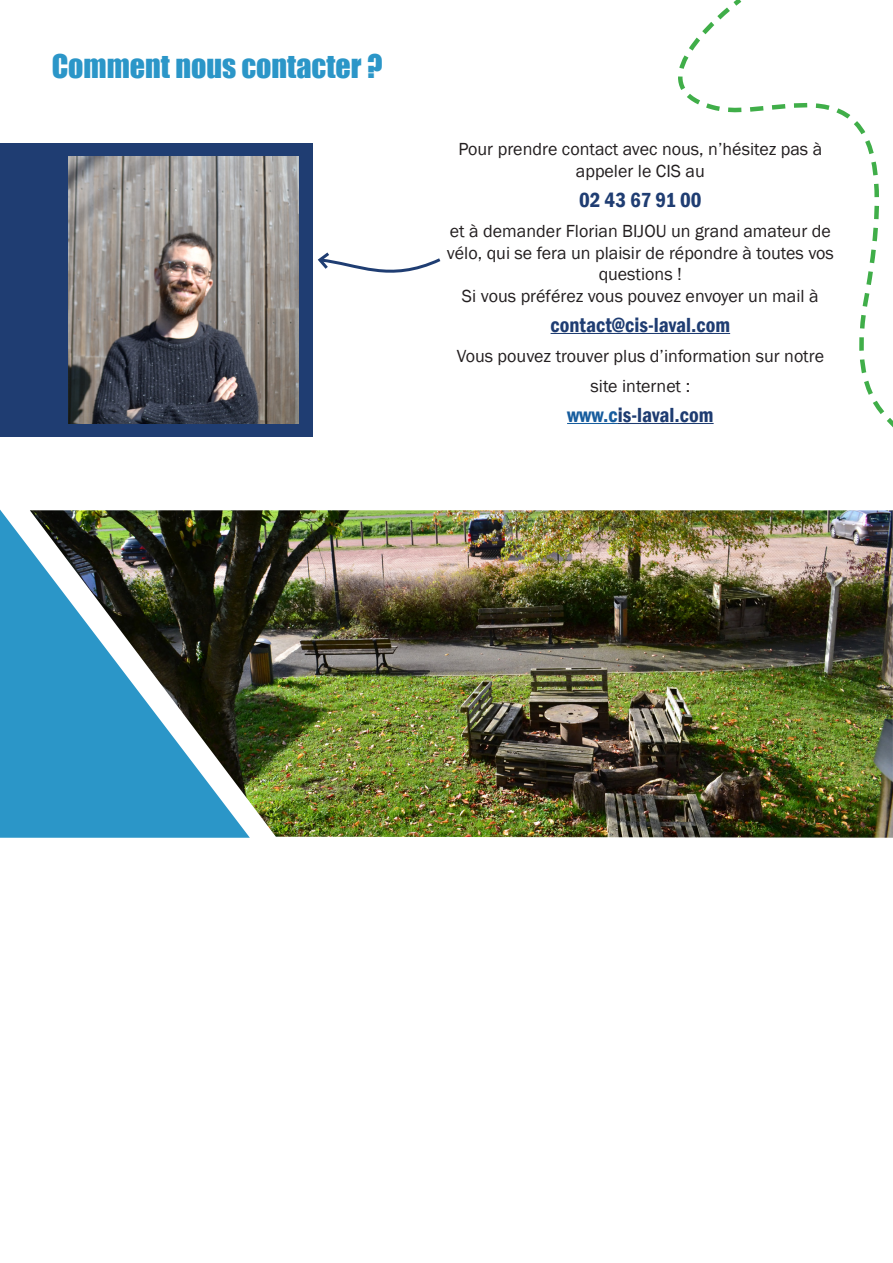
<style>
.page{position:relative;width:893px;height:1263px;background:#fff}
.page>*{position:absolute;margin:0;border:0;box-sizing:border-box;transform-origin:0 0}
.t1{font:30px "Impact";color:#2b96c8}
.t2{font:600 condensed 21px "Franklin Gothic";color:#1f3d72}
.t3{font:600 condensed 21px "Franklin Gothic";color:#1e3c71}
.t4{font:18px/21.6px "Franklin Gothic";color:#231f20;text-align:center}
.s1{color:#175d9e}
</style>
<div class="page">
<svg style="left:678px;top:37px;width:22px;height:68px"></svg>
<svg style="left:702px;top:0;width:191px;height:428px"></svg>
<div style="left:0;top:510px;width:30px;height:328px;background:#2b96c8"></div>
<img style="left:30px;top:510px;width:863px;height:328px">
<svg style="left:317px;top:252px;width:124px;height:21px"></svg>
<div style="left:0;top:143px;width:313px;height:294px;background:#1f3d72"></div>
<hr style="left:551px;top:333px;width:179px;height:1px;background:#1f3d72">
<hr style="left:567px;top:423px;width:51px;height:1px;background:#175d9e">
<hr style="left:618px;top:423px;width:96px;height:1px;background:#1e3c71">
<img style="left:69px;top:156px;width:229px;height:268px">
<p class="t1" style="left:52px;top:43px;width:332px">COMMENT NOUS CONTACTER ?</p>
<p class="t4" style="left:458px;top:139px;width:365px">Pour prendre contact avec nous, n’hésitez pas à appeler le CIS au</p>
<p class="t2" style="left:579px;top:186px;width:124px">02 43 67 91 00</p>
<p class="t4" style="left:447px;top:221px;width:389px">et à demander Florian BIJOU un grand amateur de vélo, qui se fera un plaisir de répondre à toutes vos questions !</p>
<p class="t4" style="left:462px;top:285px;width:358px">Si vous préférez vous pouvez envoyer un mail à</p>
<p class="t2" style="left:551px;top:311px;width:181px">contact@cis-laval.com</p>
<p class="t4" style="left:457px;top:341px;width:369px;line-height:30px">Vous pouvez trouver plus d’information sur notre site internet :</p>
<p class="t3" style="left:567px;top:401px;width:148px"><span class="s1">www.c</span>is-laval.com</p>
</div>
